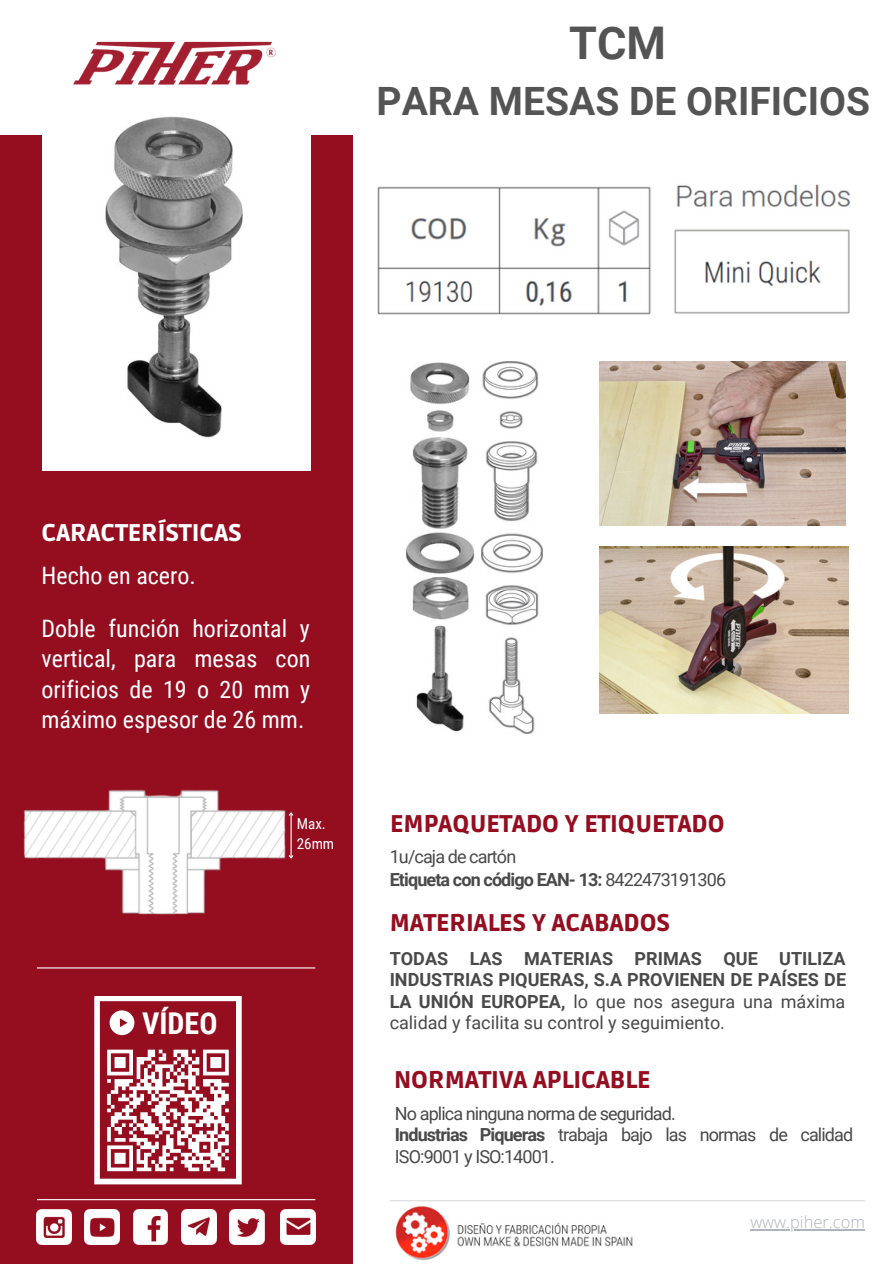
<style>
.page{position:relative;width:894px;height:1264px;background:#fff}
.page>*{position:absolute;margin:0;border:0;box-sizing:border-box;transform-origin:0 0}
.t1{font:700 45px "Roboto";color:#545454}
.t2{font:700 39px "Roboto";color:#545454}
.t3{font:700 30px "Roboto Condensed";color:#fff}
.t4{font:24px/30.5px "Roboto Condensed";color:#fff;text-align:justify}
.t5{font:900 24px "Ruda";color:#940e20}
.t6{font:900 24px "Ruda";color:#fff}
.t7{font:700 18px/21.5px "Roboto";color:#49494a;text-align:justify}
.t8{font:18px/21.5px "Roboto";letter-spacing:-.05em;color:#49494a}
.t9{font:700 18px "Roboto";letter-spacing:-.05em;color:#49494a}
.t10{font:300 16.5px "Open Sans";color:#afb2bf}
.t11{font:15px "Roboto Condensed";color:#fff}
.s1{font-weight:400}
.s2{font-weight:700}
</style>
<div class="page">
<div style="left:0;top:135px;width:352px;height:1128px;background:#940e20"></div>
<img style="left:73px;top:41px;width:203px;height:44px">
<hr style="left:37px;top:1199px;width:278px;height:1px;background:#fff">
<hr style="left:389px;top:1200px;width:476px;height:1px;background:#d9d9d9">
<img style="left:230px;top:1209px;width:34px;height:35px">
<img style="left:37px;top:1209px;width:35px;height:35px">
<img style="left:85px;top:1209px;width:35px;height:35px">
<img style="left:133px;top:1209px;width:35px;height:35px">
<img style="left:181px;top:1209px;width:35px;height:35px">
<img style="left:280px;top:1209px;width:35px;height:35px">
<img style="left:395px;top:1205px;width:238px;height:56px">
<img style="left:377px;top:186px;width:274px;height:129px">
<img style="left:674px;top:184px;width:176px;height:130px">
<div style="left:42px;top:126px;width:268px;height:344px;background:#fff"></div>
<img style="left:105px;top:116px;width:138px;height:322px">
<img style="left:405px;top:362px;width:70px;height:370px">
<img style="left:481px;top:361px;width:61px;height:372px">
<img style="left:599px;top:361px;width:246px;height:165px">
<img style="left:599px;top:546px;width:248px;height:167px">
<svg style="left:94px;top:996px;width:148px;height:188px"></svg>
<img style="left:23px;top:789px;width:263px;height:126px">
<hr style="left:290px;top:813px;width:1px;height:45px;background:#fff">
<svg style="left:288px;top:854px;width:6px;height:5px"></svg>
<svg style="left:288px;top:812px;width:6px;height:4px"></svg>
<hr style="left:37px;top:967px;width:278px;height:1px;background:#fff">
<hr style="left:750px;top:1228px;width:114px;height:2px;background:#afb2bf">
<p class="t1" style="left:569px;top:17px;width:98px">TCM</p>
<p class="t2" style="left:376px;top:79px;width:495px">PARA MESAS DE ORIFICIOS</p>
<p class="t6" style="left:41px;top:518px;width:202px">CARACTERÍSTICAS</p>
<p class="t4" style="left:41px;top:560px;width:156px">Hecho en acero.</p>
<p class="t4" style="left:41px;top:613px;width:270px">Doble función horizontal y vertical, para mesas con orificios de 19 o 20 mm y máximo espesor de 26 mm.</p>
<p class="t3" style="left:142px;top:1006px;width:77px">VÍDEO</p>
<p class="t11" style="left:297px;top:814px;width:31px">Max.</p>
<p class="t11" style="left:297px;top:835px;width:39px">26mm</p>
<p class="t5" style="left:390px;top:809px;width:336px">EMPAQUETADO Y ETIQUETADO</p>
<p class="t8" style="left:389px;top:846px;width:128px">1u/caja de cartón</p>
<p class="t9" style="left:389px;top:868px;width:338px">Etiqueta con código EAN- 13: <span class="s1">8422473191306</span></p>
<p class="t5" style="left:389px;top:909px;width:282px">MATERIALES Y ACABADOS</p>
<p class="t7" style="left:389px;top:948px;width:458px">TODAS LAS MATERIAS PRIMAS QUE UTILIZA INDUSTRIAS PIQUERAS, S.A PROVIENEN DE PAÍSES DE LA UNIÓN EUROPEA, <span class="s1">lo que nos asegura una máxima calidad y facilita su control y seguimiento.</span></p>
<p class="t5" style="left:394px;top:1065px;width:258px">NORMATIVA APLICABLE</p>
<p class="t8" style="left:395px;top:1102px;width:282px">No aplica ninguna norma de seguridad.</p>
<p class="t8" style="left:395px;top:1124px;width:459px"><span class="s2">Industrias Piqueras</span> trabaja bajo las normas de calidad<br>ISO:9001 y ISO:14001.</p>
<p class="t10" style="left:750px;top:1210px;width:116px">www.piher.com</p>
</div>
